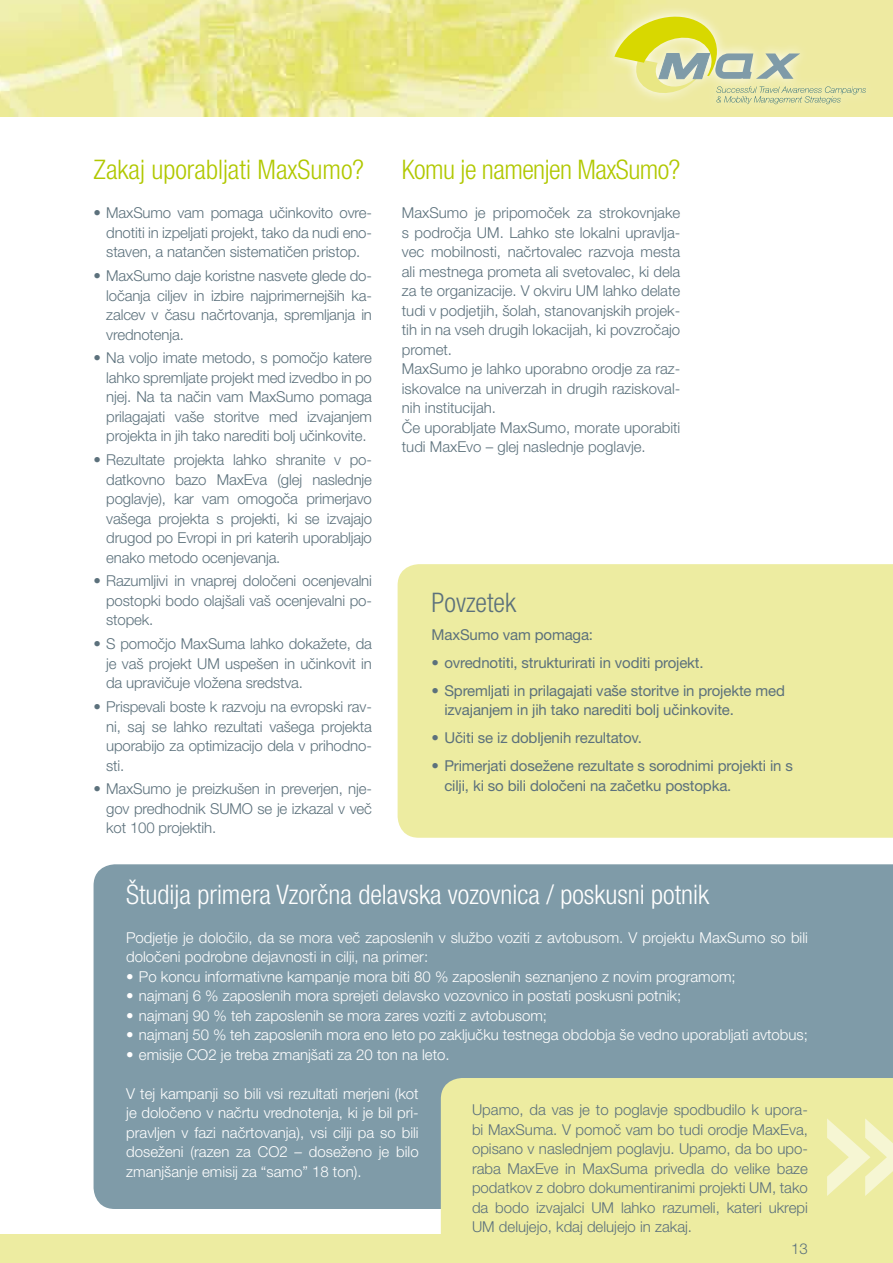
<style>
.page{position:relative;width:893px;height:1263px;background:#fff}
.page>*{position:absolute;margin:0;border:0;box-sizing:border-box;transform-origin:0 0}
.t1{font:300 condensed 27px "Helvetica Neue LT Pro";color:#fff}
.t2{font:300 condensed 27px "Helvetica Neue LT Pro";color:#b1c800}
.t3{font:300 condensed 27px "Helvetica Neue LT Pro";letter-spacing:-.02em;color:#b1c800}
.t4{font:300 condensed 27px "Helvetica Neue LT Pro";color:#5c717c}
.t5{font:300 15px/19.5px "Helvetica Neue LT Pro";color:#5c717c;text-align:justify}
.t6{font:300 15px/19.5px "Helvetica Neue LT Pro";color:#fff}
.t7{font:15px/19.5px "Helvetica Neue LT Pro";letter-spacing:-.01em;color:#5c717c}
</style>
<div class="page">
<img style="left:0;top:0;width:893px;height:116px">
<div style="left:0;top:1234px;width:893px;height:29px;background:#edeca1"></div>
<svg style="left:602px;top:4px;width:272px;height:110px;background:#ede99f"></svg>
<svg style="left:614px;top:10px;width:252px;height:94px;background:#e0e196"></svg>
<div style="left:94px;top:864px;width:799px;height:345px;background:#7f9ba8"></div>
<div style="left:398px;top:564px;width:495px;height:274px;background:#edeca1"></div>
<div style="left:441px;top:1078px;width:452px;height:156px;background:#edeca1"></div>
<svg style="left:827px;top:1118px;width:66px;height:78px;background:#f0f0b7"></svg>
<h1 class="t2" style="left:94px;top:154px;width:272px">Zakaj uporabljati MaxSumo?</h1>
<p class="t5" style="left:106px;top:203px;width:267px;text-indent:-13px">• MaxSumo vam pomaga učinkovito ovre&shy;dnotiti in izpeljati projekt, tako da nudi eno&shy;staven, a natančen sistematičen pristop.</p>
<p class="t5" style="left:106px;top:266px;width:267px;text-indent:-13px">• MaxSumo daje koristne nasvete glede do&shy;ločanja ciljev in izbire najprimernejših ka&shy;zalcev v času načrtovanja, spremljanja in vrednotenja.</p>
<p class="t5" style="left:106px;top:348px;width:267px;text-indent:-13px">• Na voljo imate metodo, s pomočjo katere lahko spremljate projekt med izvedbo in po njej. Na ta način vam MaxSumo pomaga prilagajati vaše storitve med izvajanjem projekta in jih tako narediti bolj učinkovite.</p>
<p class="t5" style="left:106px;top:450px;width:267px;text-indent:-13px">• Rezultate projekta lahko shranite v po&shy;datkovno bazo MaxEva (glej naslednje poglavje), kar vam omogoča primerjavo vašega projekta s projekti, ki se izvajajo drugod po Evropi in pri katerih uporabljajo enako metodo ocenjevanja.</p>
<p class="t5" style="left:106px;top:571px;width:267px;text-indent:-13px">• Razumljivi in vnaprej določeni ocenjevalni postopki bodo olajšali vaš ocenjevalni po&shy;stopek.</p>
<p class="t5" style="left:106px;top:634px;width:267px;text-indent:-13px">• S pomočjo MaxSuma lahko dokažete, da je vaš projekt UM uspešen in učinkovit in da upravičuje vložena sredstva.</p>
<p class="t5" style="left:106px;top:697px;width:267px;text-indent:-13px">• Prispevali boste k razvoju na evropski rav&shy;ni, saj se lahko rezultati vašega projekta uporabijo za optimizacijo dela v prihodno&shy;sti.</p>
<p class="t5" style="left:106px;top:779px;width:267px;text-indent:-13px">• MaxSumo je preizkušen in preverjen, nje&shy;gov predhodnik SUMO se je izkazal v več kot 100 projektih.</p>
<h1 class="t3" style="left:402px;top:154px;width:280px">Komu je namenjen MaxSumo?</h1>
<p class="t5" style="left:402px;top:203px;width:280px;text-align:left">MaxSumo je pripomoček za strokovnjake s področja UM. Lahko ste lokalni upravlja&shy;vec mobilnosti, načrtovalec razvoja mesta ali mestnega prometa ali svetovalec, ki dela za te organizacije. V okviru UM lahko delate tudi v podjetjih, šolah, stanovanjskih projek&shy;tih in na vseh drugih lokacijah, ki povzročajo promet.<br>MaxSumo je lahko uporabno orodje za raz&shy;iskovalce na univerzah in drugih raziskoval&shy;nih institucijah.<br>Če uporabljate MaxSumo, morate uporabiti tudi MaxEvo – glej naslednje poglavje.</p>
<h1 class="t4" style="left:432px;top:587px;width:86px">Povzetek</h1>
<p class="t7" style="left:432px;top:624px;width:163px">MaxSumo vam pomaga:</p>
<p class="t7" style="left:432px;top:652px;width:274px">• ovrednotiti, strukturirati in voditi projekt.</p>
<p class="t7" style="left:444px;top:680px;width:342px;text-indent:-13px">• Spremljati in prilagajati vaše storitve in projekte med izvajanjem in jih tako narediti bolj učinkovite.</p>
<p class="t7" style="left:432px;top:728px;width:212px">• Učiti se iz dobljenih rezultatov.</p>
<p class="t7" style="left:444px;top:756px;width:350px;text-indent:-13px">• Primerjati dosežene rezultate s sorodnimi projekti in s cilji, ki so bili določeni na začetku postopka.</p>
<h1 class="t1" style="left:126px;top:879px;width:585px">Študija primera Vzorčna delavska vozovnica / poskusni potnik</h1>
<p class="t6" style="left:126px;top:927px;width:683px">Podjetje je določilo, da se mora več zaposlenih v službo voziti z avtobusom. V projektu MaxSumo so bili določeni podrobne dejavnosti in cilji, na primer:</p>
<p class="t6" style="left:126px;top:966px;width:611px">• Po koncu informativne kampanje mora biti 80 % zaposlenih seznanjeno z novim programom;</p>
<p class="t6" style="left:126px;top:986px;width:557px">• najmanj 6 % zaposlenih mora sprejeti delavsko vozovnico in postati poskusni potnik;</p>
<p class="t6" style="left:126px;top:1005px;width:422px">• najmanj 90 % teh zaposlenih se mora zares voziti z avtobusom;</p>
<p class="t6" style="left:126px;top:1025px;width:683px">• najmanj 50 % teh zaposlenih mora eno leto po zaključku testnega obdobja še vedno uporabljati avtobus;</p>
<p class="t6" style="left:126px;top:1044px;width:325px">• emisije CO2 je treba zmanjšati za 20 ton na leto.</p>
<p class="t6" style="left:126px;top:1083px;width:294px;text-align:justify">V tej kampanji so bili vsi rezultati merjeni (kot je določeno v načrtu vrednotenja, ki je bil pri&shy;pravljen v fazi načrtovanja), vsi cilji pa so bili doseženi (razen za CO2 – doseženo je bilo zmanjšanje emisij za “samo” 18 ton).</p>
<p class="t5" style="left:472px;top:1100px;width:337px">Upamo, da vas je to poglavje spodbudilo k upora&shy;bi MaxSuma. V pomoč vam bo tudi orodje MaxEva, opisano v naslednjem poglavju. Upamo, da bo upo&shy;raba MaxEve in MaxSuma privedla do velike baze podatkov z dobro dokumentiranimi projekti UM, tako da bodo izvajalci UM lahko razumeli, kateri ukrepi UM delujejo, kdaj delujejo in zakaj.</p>
<p class="t5" style="left:791px;top:1238px;width:18px">13</p>
</div>
